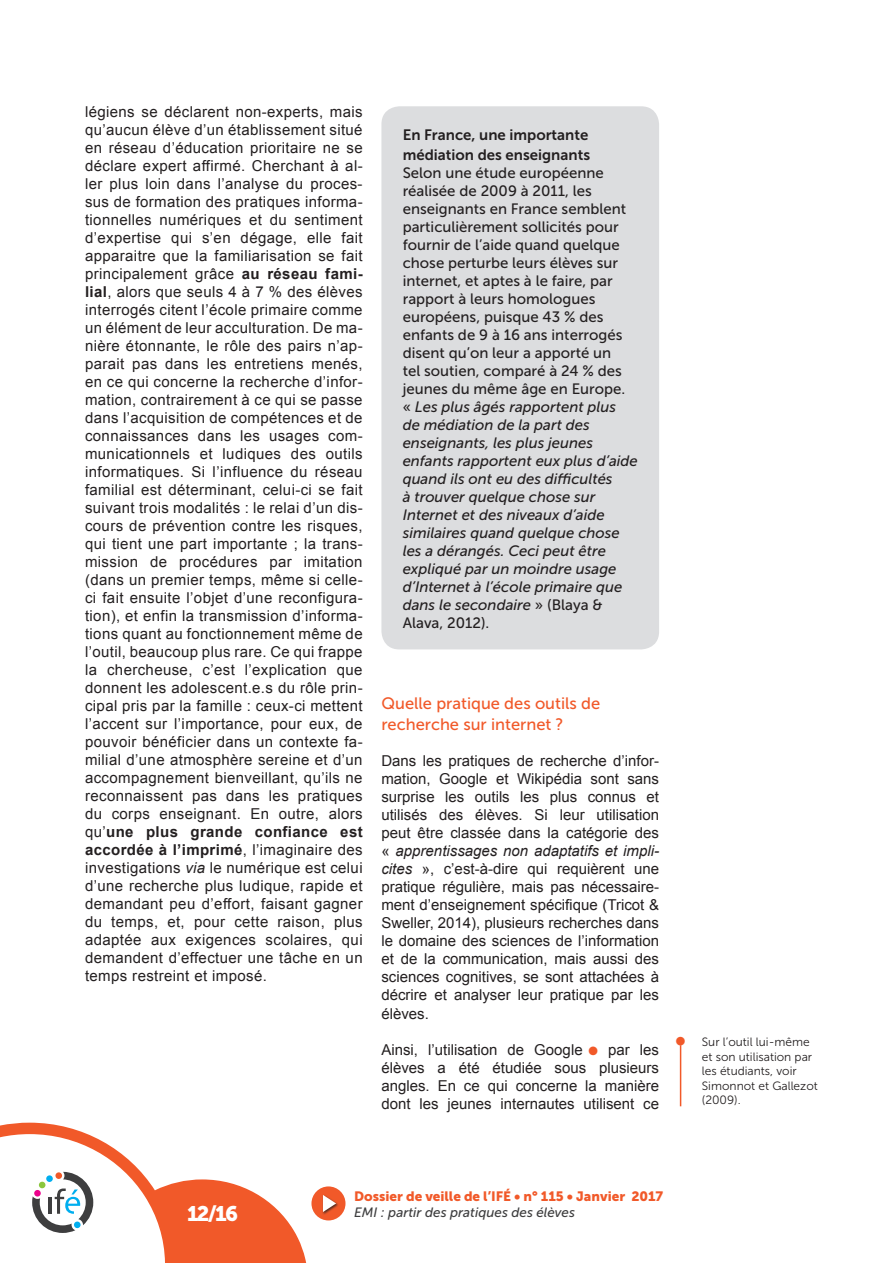
<style>
.page{position:relative;width:893px;height:1263px;background:#fff}
.page>*{position:absolute;margin:0;border:0;box-sizing:border-box;transform-origin:0 0}
.t1{font:21px "Museo Sans 900";color:#fff}
.t2{font:16.5px/21.6px "Museo Sans 500";color:#f15929}
.t3{font:15px/18px "Arial";color:#231f20;text-align:justify}
.t4{font:15px/18px "Museo Sans 500";color:#231f20}
.t5{font:15px/19.8px "Museo Sans 700";color:#231f20}
.t6{font:13.5px "Museo Sans 900";color:#f15929}
.t7{font:italic 13.5px "Museo Sans 500";color:#3e3e3f}
.t8{font:12px/14.4px "Museo Sans 300";color:#231f20}
.s1{font-weight:700}
.s2{font-style:italic}
.s3{color:#f15929}
</style>
<div class="page">
<div style="left:311px;top:1186px;width:34px;height:34px;background:#f15929;border-radius:50%"></div>
<div style="left:322px;top:1194px;width:17px;height:21px;background:#231f20;opacity:.75"></div>
<svg style="left:323px;top:1195px;width:13px;height:17px"></svg>
<svg style="left:0;top:1123px;width:306px;height:140px"></svg>
<div style="left:39px;top:1181px;width:7px;height:7px;background:#8bc63e;border-radius:50%"></div>
<div style="left:46px;top:1175px;width:7px;height:7px;background:#00aeef;border-radius:50%"></div>
<div style="left:55px;top:1172px;width:7px;height:7px;background:#f15929;border-radius:50%"></div>
<div style="left:74px;top:1221px;width:7px;height:7px;background:#00aeef;border-radius:50%"></div>
<div style="left:34px;top:1190px;width:7px;height:7px;background:#ed028c;border-radius:50%"></div>
<div style="left:381px;top:106px;width:278px;height:543px;background:#dcdddf;border-radius:18px"></div>
<hr style="left:680px;top:1045px;width:1px;height:61px;background:#f15929">
<p class="t3" style="left:85px;top:103px;width:279px">légiens se déclarent non-experts, mais qu’aucun élève d’un établissement situé en réseau d’éducation prioritaire ne se déclare expert affirmé. Cherchant à al&shy;ler plus loin dans l’analyse du proces&shy;sus de formation des pratiques informa&shy;tionnelles numériques et du sentiment d’expertise qui s’en dégage, elle fait apparaitre que la familiarisation se fait principalement grâce <span class="s1">au réseau fami&shy;lial</span>, alors que seuls 4 à 7 % des élèves interrogés citent l’école primaire comme un élément de leur acculturation. De ma&shy;nière étonnante, le rôle des pairs n’ap&shy;parait pas dans les entretiens menés, en ce qui concerne la recherche d’infor&shy;mation, contrairement à ce qui se passe dans l’acquisition de compétences et de connaissances dans les usages com&shy;municationnels et ludiques des outils informatiques. Si l’influence du réseau familial est déterminant, celui-ci se fait suivant trois modalités : le relai d’un dis&shy;cours de prévention contre les risques, qui tient une part importante ; la trans&shy;mission de procédures par imitation (dans un premier temps, même si celle&shy;ci fait ensuite l’objet d’une reconfigura&shy;tion), et enfin la transmission d’informa&shy;tions quant au fonctionnement même de l’outil, beaucoup plus rare. Ce qui frappe la chercheuse, c’est l’explication que donnent les adolescent.e.s du rôle prin&shy;cipal pris par la famille : ceux-ci mettent l’accent sur l’importance, pour eux, de pouvoir bénéficier dans un contexte fa&shy;milial d’une atmosphère sereine et d’un accompagnement bienveillant, qu’ils ne reconnaissent pas dans les pratiques du corps enseignant. En outre, alors qu’<span class="s1">une plus grande confiance est accordée à l’imprimé</span>, l’imaginaire des investigations <span class="s2">via</span> le numérique est celui d’une recherche plus ludique, rapide et demandant peu d’effort, faisant gagner du temps, et, pour cette raison, plus adaptée aux exigences scolaires, qui demandent d’effectuer une tâche en un temps restreint et imposé.</p>
<p class="t5" style="left:403px;top:125px;width:189px">En France, une importante médiation des enseignants</p>
<p class="t4" style="left:403px;top:164px;width:237px">Selon une étude européenne réalisée de 2009 à 2011, les enseignants en France semblent particulièrement sollicités pour fournir de l’aide quand quelque chose perturbe leurs élèves sur internet, et aptes à le faire, par rapport à leurs homologues européens, puisque 43 % des enfants de 9 à 16 ans interrogés disent qu’on leur a apporté un<br>tel soutien, comparé à 24 % des jeunes du même âge en Europe.<br>« <span class="s2">Les plus âgés rapportent plus<br>de médiation de la part des enseignants, les plus jeunes enfants rapportent eux plus d’aide quand ils ont eu des difficultés<br>à trouver quelque chose sur<br>Internet et des niveaux d’aide similaires quand quelque chose les a dérangés. Ceci peut être expliqué par un moindre usage d’Internet à l’école primaire que dans le secondaire</span> » (Blaya &amp;<br>Alava, 2012).</p>
<p class="t2" style="left:381px;top:692px;width:220px">Quelle pratique des outils de recherche sur internet ?</p>
<p class="t3" style="left:381px;top:752px;width:279px">Dans les pratiques de recherche d’infor&shy;mation, Google et Wikipédia sont sans surprise les outils les plus connus et utilisés des élèves. Si leur utilisation peut être classée dans la catégorie des « <span class="s2">apprentissages non adaptatifs et impli&shy;cites</span> », c’est-à-dire qui requièrent une pratique régulière, mais pas nécessaire&shy;ment d’enseignement spécifique (Tricot &amp; Sweller, 2014), plusieurs recherches dans le domaine des sciences de l’information et de la communication, mais aussi des sciences cognitives, se sont attachées à décrire et analyser leur pratique par les élèves.</p>
<p class="t3" style="left:381px;top:1040px;width:279px">Ainsi, l’utilisation de Google <span class="s3">●</span> par les élèves a été étudiée sous plusieurs angles. En ce qui concerne la manière dont les jeunes internautes utilisent ce</p>
<p class="t8" style="left:702px;top:1035px;width:117px">Sur l’outil lui-même et son utilisation par les étudiants, voir<br>Simonnot et Gallezot (2009).</p>
<p class="t6" style="left:354px;top:1188px;width:311px">Dossier de veille de l’IFÉ • n° 115 • Janvier 2017</p>
<h1 class="t1" style="left:187px;top:1202px;width:52px">12/16</h1>
<p class="t7" style="left:354px;top:1205px;width:222px">EMI : partir des pratiques des élèves</p>
</div>
